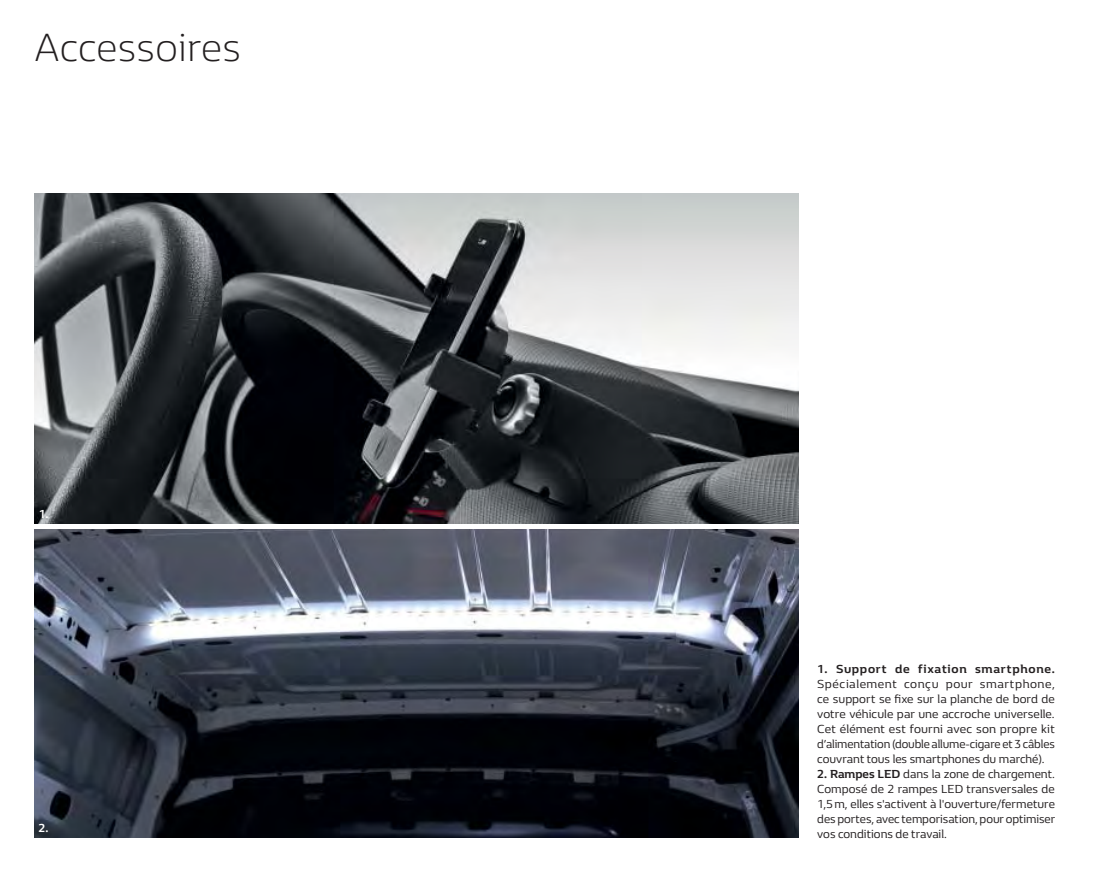
<style>
.page{position:relative;width:1106px;height:872px;background:#fff}
.page>*{position:absolute;margin:0;border:0;box-sizing:border-box;transform-origin:0 0}
.t1{font:300 40.5px "Renault Life";color:#231f20}
.t2{font:12px/15px "Renault Life";letter-spacing:-.005em;color:#231f20;text-align:justify}
.t3{font:700 12px "Renault Life";letter-spacing:.055em;color:#231f20}
.t4{font:700 12px "Renault Life";color:#fff}
.s1{font-weight:700}
</style>
<div class="page">
<img style="left:34px;top:193px;width:764px;height:330px">
<img style="left:34px;top:529px;width:764px;height:309px">
<h1 class="t1" style="left:34px;top:32px;width:208px">Accessoires</h1>
<p class="t4" style="left:39px;top:509px;width:11px">1.</p>
<p class="t4" style="left:39px;top:823px;width:12px">2.</p>
<p class="t3" style="left:817px;top:664px;width:239px">1. Support de fixation smartphone.</p>
<p class="t2" style="left:817px;top:677px;width:239px">Spécia lement conçu pour smartphone, ce support se fixe sur la planche de bord de votre véhicule par une accroche universelle.<br>Cet élément est fourni avec son propre kit d’alimentation (double allume-cigare et 3 câbles couvrant tous les smartphones du marché).</p>
<p class="t2" style="left:817px;top:767px;width:239px"><span class="s1">2. Rampes LED</span> dans la zone de chargement.<br>Composé de 2 rampes LED transversales de 1,5 m, elles s'activent à l'ouverture/fermeture des portes, avec temporisation, pour optimiser vos conditions de travail.</p>
</div>
